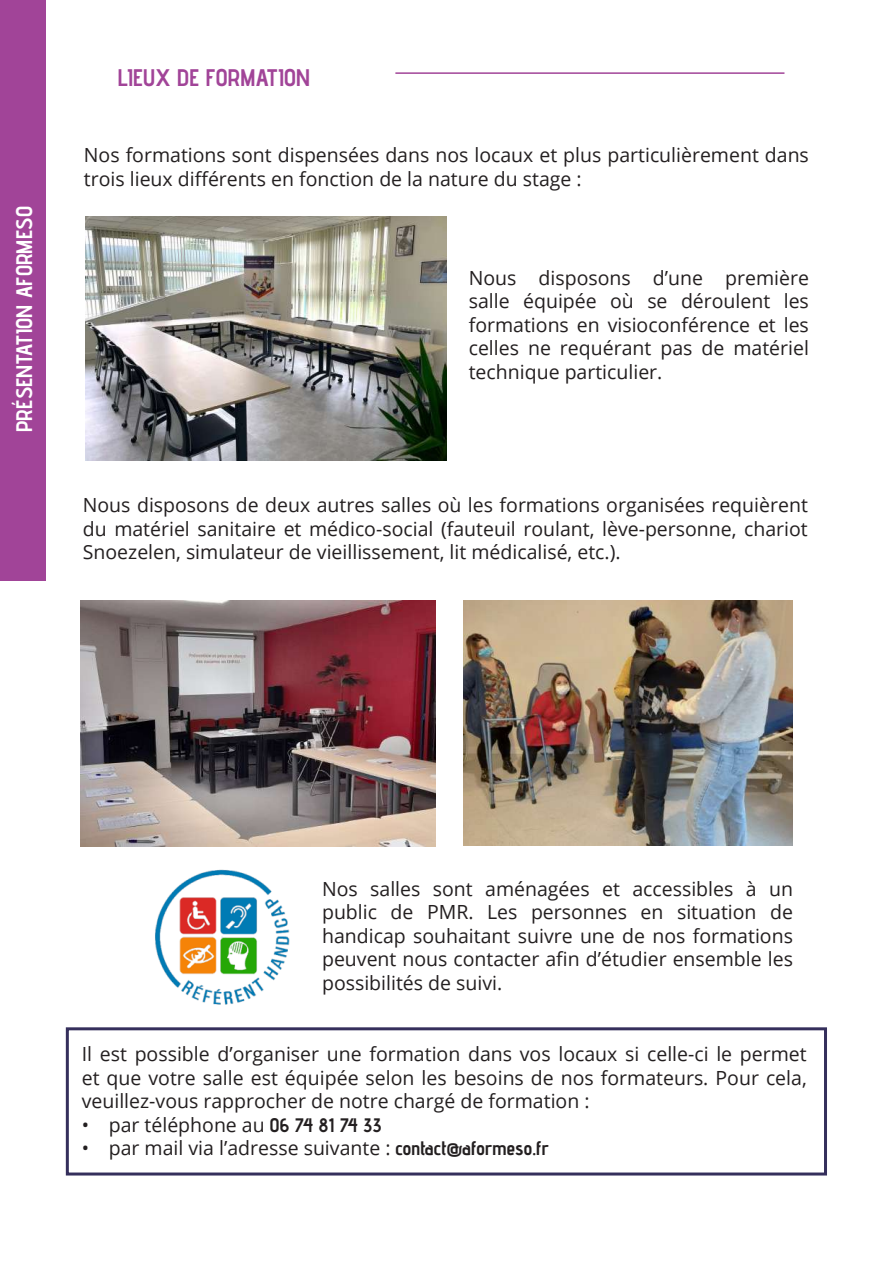
<style>
.page{position:relative;width:893px;height:1263px;background:#fff}
.page>*{position:absolute;margin:0;border:0;box-sizing:border-box;transform-origin:0 0}
.t1{font:24px "Advent Pro";letter-spacing:.005em;color:#a14498}
.t2{font:22.5px "Advent Pro";letter-spacing:.01em;color:#fff}
.t3{font:19.5px/23.4px "Open Sans";color:#231f20;text-align:justify}
.s1{font-family:"Advent Pro"}
</style>
<div class="page">
<hr style="left:395px;top:72px;width:389px;height:2px;background:#a14498">
<div style="left:66px;top:1027px;width:761px;height:148px;border:3px solid #352f5c"></div>
<img style="left:85px;top:216px;width:361px;height:245px">
<img style="left:80px;top:601px;width:356px;height:245px">
<img style="left:463px;top:600px;width:330px;height:245px">
<div style="left:0;top:0;width:46px;height:581px;background:#a14498"></div>
<img style="left:155px;top:869px;width:135px;height:136px">
<p class="t2" style="left:11px;top:432px;width:227px;rotate:-90deg">PRÉSENTATION AFORMESO</p>
<p class="t1" style="left:118px;top:63px;width:194px">LIEUX DE FORMATION</p>
<p class="t3" style="left:84px;top:143px;width:726px">Nos formations sont dispensées dans nos locaux et plus particulièrement dans trois lieux différents en fonction de la nature du stage :</p>
<p class="t3" style="left:469px;top:266px;width:342px">Nous disposons d’une première salle équipée où se déroulent les formations en visioconférence et les celles ne requérant pas de matériel technique particulier.</p>
<p class="t3" style="left:83px;top:493px;width:726px">Nous disposons de deux autres salles où les formations organisées requièrent du matériel sanitaire et médico-social (fauteuil roulant, lève-personne, chariot Snoezelen, simulateur de vieillissement, lit médicalisé, etc.).</p>
<p class="t3" style="left:322px;top:877px;width:472px">Nos salles sont aménagées et accessibles à un public de PMR. Les personnes en situation de handicap souhaitant suivre une de nos formations peuvent nous contacter afin d’étudier ensemble les possibilités de suivi.</p>
<p class="t3" style="left:82px;top:1042px;width:726px">Il est possible d’organiser une formation dans vos locaux si celle-ci le permet et que votre salle est équipée selon les besoins de nos formateurs. Pour cela, veuillez-vous rapprocher de notre chargé de formation :</p>
<p class="t3" style="left:82px;top:1112px;width:301px">• par téléphone au <span class="s1">06 74 81 74 33</span></p>
<p class="t3" style="left:82px;top:1136px;width:469px">• par mail via l’adresse suivante : <span class="s1">contact@aformeso.fr</span></p>
</div>
